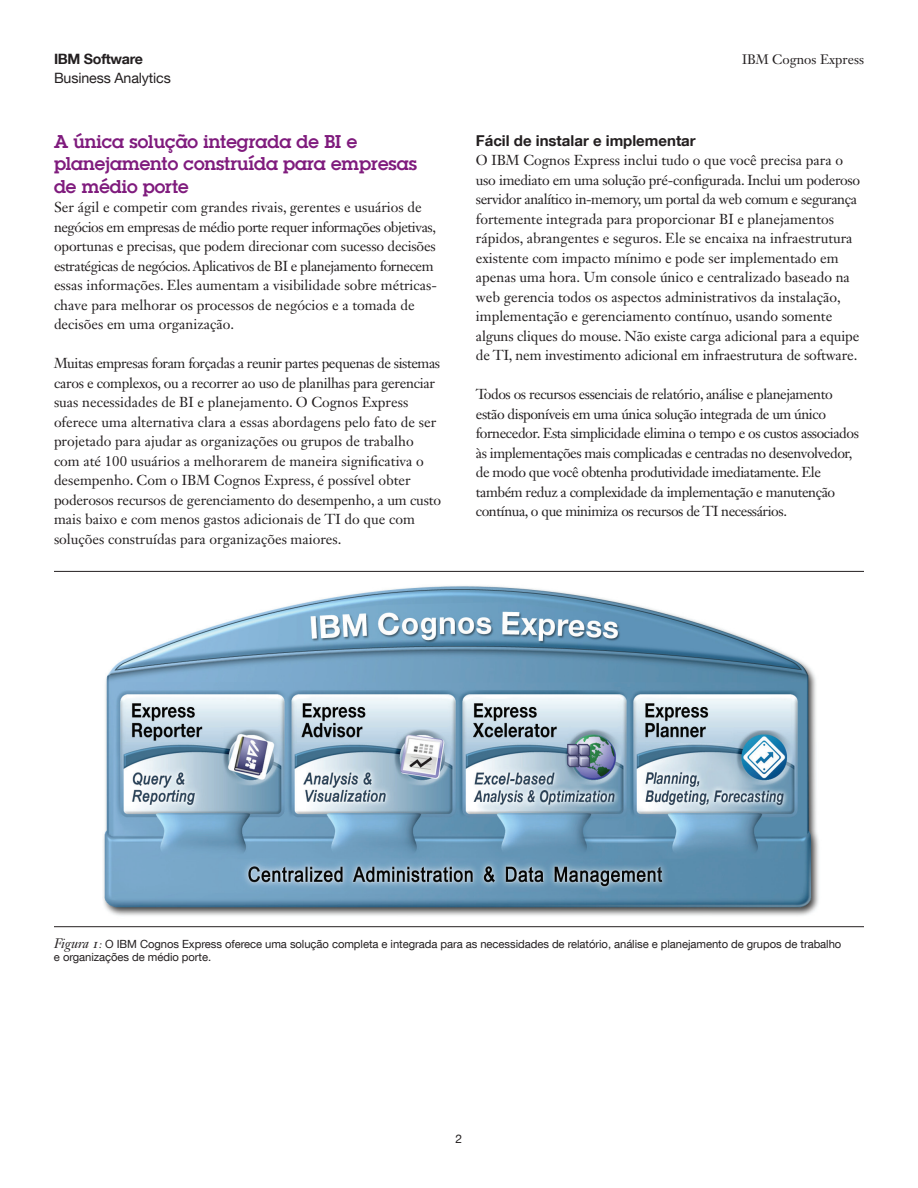
<style>
.page{position:relative;width:918px;height:1188px;background:#fff}
.page>*{position:absolute;margin:0;border:0;box-sizing:border-box;transform-origin:0 0}
.t1{font:600 18px/22.5px "Lubalin Graph Std";color:#7f1b7d}
.t2{font:700 15px "Helvetica Neue LT Com";color:#231f20}
.t3{font:14.25px/19.5px "Janson Text LT Std";letter-spacing:-.01em;color:#231f20}
.t4{font:14.25px/19.5px "Janson Text LT Std";letter-spacing:-.03em;color:#231f20}
.t5{font:14.25px "Helvetica Neue LT Com";letter-spacing:-.01em;color:#231f20}
.t6{font:700 14.25px "Helvetica Neue LT Com";letter-spacing:-.02em;color:#231f20}
.t7{font:13.5px "Janson Text LT Std";color:#231f20}
.t8{font:12px "Helvetica Neue LT Com";color:#231f20}
.t9{font:11.25px/13.5px "Helvetica Neue LT Com";letter-spacing:-.005em;color:#231f20}
.s1{font-family:"Janson Text LT Std";font-style:italic;font-size:13.5px}
.s2{font-family:"Janson Text LT Std";font-style:italic}
</style>
<div class="page">
<img style="left:103px;top:585px;width:716px;height:331px">
<hr style="left:54px;top:571px;width:810px;height:1px;background:#231f20">
<hr style="left:54px;top:926px;width:810px;height:1px;background:#231f20">
<p class="t6" style="left:54px;top:50px;width:90px">IBM Software</p>
<p class="t7" style="left:742px;top:51px;width:123px">IBM Cognos Express</p>
<p class="t5" style="left:54px;top:69px;width:118px">Business Analytics</p>
<p class="t1" style="left:54px;top:130px;width:365px">A única solução integrada de BI e planejamento construída para empresas de médio porte</p>
<p class="t3" style="left:54px;top:198px;width:385px">Ser ágil e competir com grandes rivais, gerentes e usuários de negócios em empresas de médio porte requer informações objetivas, oportunas e precisas, que podem direcionar com sucesso decisões estratégicas de negócios. Aplicativos de BI e planejamento fornecem essas informações. Eles aumentam a visibilidade sobre métricas&shy;chave para melhorar os processos de negócios e a tomada de decisões em uma organização.</p>
<p class="t3" style="left:54px;top:354px;width:389px">Muitas empresas foram forçadas a reunir partes pequenas de sistemas caros e complexos, ou a recorrer ao uso de planilhas para gerenciar suas necessidades de BI e planejamento. O Cognos Express oferece uma alternativa clara a essas abordagens pelo fato de ser projetado para ajudar as organizações ou grupos de trabalho com até 100 usuários a melhorarem de maneira significativa o desempenho. Com o IBM Cognos Express, é possível obter poderosos recursos de gerenciamento do desempenho, a um custo mais baixo e com menos gastos adicionais de TI do que com soluções construídas para organizações maiores.</p>
<p class="t2" style="left:476px;top:131px;width:221px">Fácil de instalar e implementar</p>
<p class="t3" style="left:476px;top:150px;width:386px">O IBM Cognos Express inclui tudo o que você precisa para o uso imediato em uma solução pré-configurada. Inclui um poderoso servidor analítico in-memory, um portal da web comum e segurança fortemente integrada para proporcionar BI e planejamentos rápidos, abrangentes e seguros. Ele se encaixa na infraestrutura existente com impacto mínimo e pode ser implementado em apenas uma hora. Um console único e centralizado baseado na web gerencia todos os aspectos administrativos da instalação, implementação e gerenciamento contínuo, usando somente alguns cliques do mouse. Não existe carga adicional para a equipe de TI, nem investimento adicional em infraestrutura de software.</p>
<p class="t4" style="left:476px;top:384px;width:385px">Todos os recursos essenciais de relatório, análise e planejamento estão disponíveis em uma única solução integrada de um único fornecedor. Esta simplicidade elimina o tempo e os custos associados às implementações mais complicadas e centradas no desenvolvedor, de modo que você obtenha produtividade imediatamente. Ele também reduz a complexidade da implementação e manutenção contínua, o que minimiza os recursos de TI necessários.</p>
<p class="t9" style="left:54px;top:937px;width:789px"><span class="s1">Figura 1</span><span class="s2">:</span> O IBM Cognos Express oferece uma solução completa e integrada para as necessidades de relatório, análise e planejamento de grupos de trabalho e organizações de médio porte.</p>
<p class="t8" style="left:456px;top:1131px;width:8px">2</p>
</div>
